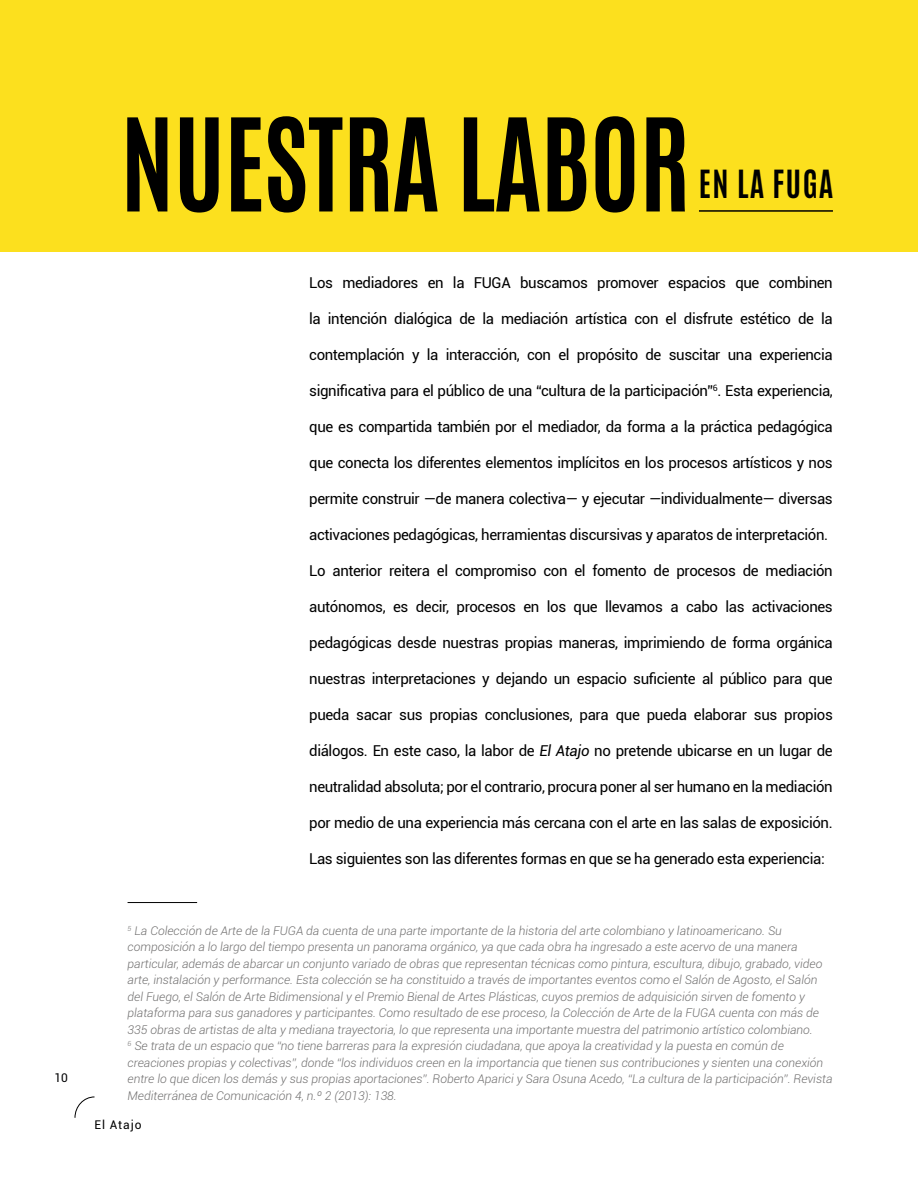
<style>
.page{position:relative;width:918px;height:1188px;background:#fff}
.page>*{position:absolute;margin:0;border:0;box-sizing:border-box;transform-origin:0 0}
.t1{font:700 109.5px "Antonio";color:#000;scale:.93 1}
.t2{font:700 33px "Antonio";letter-spacing:.05em;color:#000;scale:.93 1}
.t3{font:15px "Roboto";letter-spacing:-.025em;color:#000}
.t4{font:italic 300 12px/16.5px "Roboto";color:#706f6f}
.t5{font:12px "Roboto";letter-spacing:.075em;color:#000}
.t6{font:12px "Roboto";color:#020203}
.s1{font-style:italic}
</style>
<div class="page">
<svg style="left:74px;top:1096px;width:21px;height:22px"></svg>
<hr style="left:128px;top:902px;width:69px;height:1px;background:#000">
<div style="left:0;top:0;width:918px;height:252px;background:#fce01e"></div>
<hr style="left:699px;top:210px;width:134px;height:2px;background:#000">
<p class="t6" style="left:54px;top:1069px;width:15px">10</p>
<h1 class="t1" style="left:121px;top:87px;width:613px">NUESTRA LABOR</h1>
<h2 class="t2" style="left:699px;top:161px;width:146px">EN LA FUGA</h2>
<p class="t3" style="left:309px;top:272px;width:525px">Los mediadores en la FUGA buscamos promover espacios que combinen</p>
<p class="t3" style="left:309px;top:308px;width:525px">la intención dialógica de la mediación artística con el disfrute estético de la</p>
<p class="t3" style="left:309px;top:344px;width:525px">contemplación y la interacción, con el propósito de suscitar una experiencia</p>
<p class="t3" style="left:309px;top:380px;width:525px">significativa para el público de una “cultura de la participación”<sup>6</sup>. Esta experiencia,</p>
<p class="t3" style="left:309px;top:416px;width:525px">que es compartida también por el mediador, da forma a la práctica pedagógica</p>
<p class="t3" style="left:309px;top:452px;width:525px">que conecta los diferentes elementos implícitos en los procesos artísticos y nos</p>
<p class="t3" style="left:309px;top:488px;width:525px">permite construir —de manera colectiva— y ejecutar —individualmente— diversas</p>
<p class="t3" style="left:309px;top:524px;width:521px">activaciones pedagógicas, herramientas discursivas y aparatos de interpretación.</p>
<p class="t3" style="left:309px;top:560px;width:525px">Lo anterior reitera el compromiso con el fomento de procesos de mediación</p>
<p class="t3" style="left:309px;top:596px;width:525px">autónomos, es decir, procesos en los que llevamos a cabo las activaciones</p>
<p class="t3" style="left:309px;top:632px;width:525px">pedagógicas desde nuestras propias maneras, imprimiendo de forma orgánica</p>
<p class="t3" style="left:309px;top:668px;width:525px">nuestras interpretaciones y dejando un espacio suficiente al público para que</p>
<p class="t3" style="left:309px;top:704px;width:525px">pueda sacar sus propias conclusiones, para que pueda elaborar sus propios</p>
<p class="t3" style="left:309px;top:740px;width:525px">diálogos. En este caso, la labor de <span class="s1">El Atajo</span> no pretende ubicarse en un lugar de</p>
<p class="t3" style="left:309px;top:776px;width:525px">neutralidad absoluta; por el contrario, procura poner al ser humano en la mediación</p>
<p class="t3" style="left:309px;top:812px;width:525px">por medio de una experiencia más cercana con el arte en las salas de exposición.</p>
<p class="t3" style="left:309px;top:848px;width:517px">Las siguientes son las diferentes formas en que se ha generado esta experiencia:</p>
<p class="t4" style="left:128px;top:922px;width:706px"><sup>5</sup> La Colección de Arte de la FUGA da cuenta de una parte importante de la historia del arte colombiano y latinoamericano. Su composición a lo largo del tiempo presenta un panorama orgánico, ya que cada obra ha ingresado a este acervo de una manera particular, además de abarcar un conjunto variado de obras que representan técnicas como pintura, escultura, dibujo, grabado, video arte, instalación y performance. Esta colección se ha constituido a través de importantes eventos como el Salón de Agosto, el Salón del Fuego, el Salón de Arte Bidimensional y el Premio Bienal de Artes Plásticas, cuyos premios de adquisición sirven de fomento y plataforma para sus ganadores y participantes. Como resultado de ese proceso, la Colección de Arte de la FUGA cuenta con más de 335 obras de artistas de alta y mediana trayectoria, lo que representa una importante muestra del patrimonio artístico colombiano.<br><sup>6</sup> Se trata de un espacio que “no tiene barreras para la expresión ciudadana, que apoya la creatividad y la puesta en común de creaciones propias y colectivas”, donde “los individuos creen en la importancia que tienen sus contribuciones y sienten una conexión entre lo que dicen los demás y sus propias aportaciones”. Roberto Aparici y Sara Osuna Acedo, “La cultura de la participación”. Revista Mediterránea de Comunicación 4, n.º 2 (2013): 138.</p>
<p class="t5" style="left:95px;top:1116px;width:48px">El Atajo</p>
</div>
